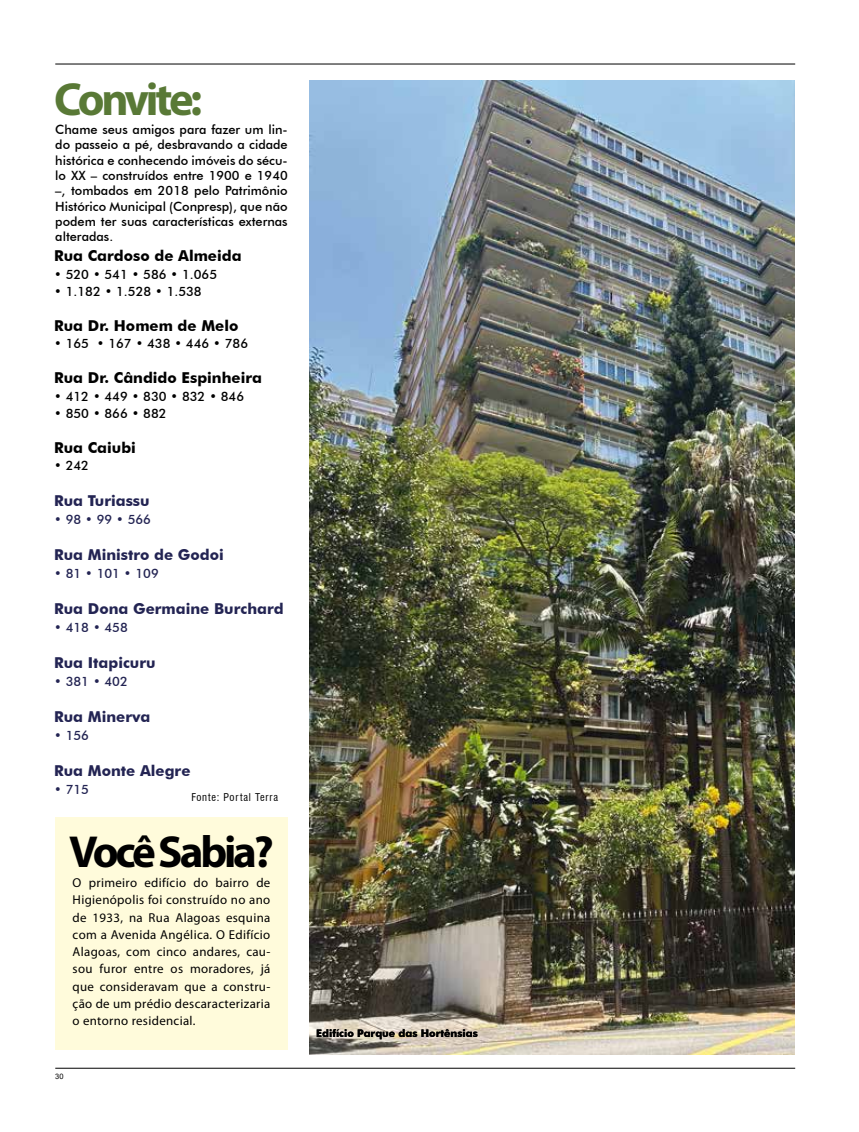
<style>
.page{position:relative;width:859px;height:1132px;background:#fff}
.page>*{position:absolute;margin:0;border:0;box-sizing:border-box;transform-origin:0 0}
.t1{font:700 46.5px "Myriad Pro";letter-spacing:-.075em;color:#597936}
.t2{font:700 45px "Myriad Pro";letter-spacing:-.07em;color:#000}
.t3{font:700 15px "Futura BT";color:#232453}
.t4{font:700 15px "Futura BT";color:#000}
.t5{font:12.9px/17.2px "Myriad Pro";letter-spacing:.025em;color:#000;text-align:justify}
.t6{font:500 12.9px "Futura BT";color:#000}
.t7{font:500 12.9px "Futura BT";color:#232453}
.t8{font:500 12.75px/15.3px "Futura BT";color:#000;text-align:justify}
.t9{font:700 10.5px "Futura BT";color:#000}
.t10{font:condensed 10.5px "Swiss 721 BT";letter-spacing:.075em;color:#000}
.t11{font:7.5px "Arial";color:#000}
</style>
<div class="page">
<div style="left:55px;top:816px;width:233px;height:233px;background:#fffbdb"></div>
<img style="left:309px;top:81px;width:485px;height:972px">
<hr style="left:55px;top:1067px;width:740px;height:1px;background:#000">
<hr style="left:55px;top:64px;width:740px;height:1px;background:#000">
<h1 class="t1" style="left:54px;top:68px;width:150px">Convite:</h1>
<p class="t8" style="left:55px;top:122px;width:234px">Chame seus amigos para fazer um lin&shy;do passeio a pé, desbravando a cidade histórica e conhecendo imóveis do sécu&shy;lo XX – construídos entre 1900 e 1940 –, tombados em 2018 pelo Patrimônio Histórico Municipal (Conpresp), que não podem ter suas características externas alteradas.</p>
<p class="t4" style="left:54px;top:247px;width:189px">Rua Cardoso de Almeida</p>
<p class="t6" style="left:54px;top:266px;width:164px">• 520 • 541 • 586 • 1.065</p>
<p class="t6" style="left:54px;top:283px;width:149px">• 1.182 • 1.528 • 1.538</p>
<p class="t4" style="left:54px;top:316px;width:186px">Rua Dr. Homem de Melo</p>
<p class="t6" style="left:54px;top:336px;width:195px">• 165 • 167 • 438 • 446 • 786</p>
<p class="t4" style="left:54px;top:368px;width:209px">Rua Dr. Cândido Espinheira</p>
<p class="t6" style="left:54px;top:388px;width:191px">• 412 • 449 • 830 • 832 • 846</p>
<p class="t6" style="left:54px;top:405px;width:114px">• 850 • 866 • 882</p>
<p class="t4" style="left:54px;top:438px;width:83px">Rua Caiubi</p>
<p class="t6" style="left:54px;top:457px;width:36px">• 242</p>
<p class="t3" style="left:54px;top:491px;width:97px">Rua Turiassu</p>
<p class="t7" style="left:54px;top:511px;width:98px">• 98 • 99 • 566</p>
<p class="t3" style="left:54px;top:545px;width:171px">Rua Ministro de Godoi</p>
<p class="t7" style="left:54px;top:565px;width:106px">• 81 • 101 • 109</p>
<p class="t3" style="left:54px;top:599px;width:231px">Rua Dona Germaine Burchard</p>
<p class="t7" style="left:54px;top:619px;width:75px">• 418 • 458</p>
<p class="t3" style="left:54px;top:653px;width:103px">Rua Itapicuru</p>
<p class="t7" style="left:54px;top:673px;width:75px">• 381 • 402</p>
<p class="t3" style="left:54px;top:707px;width:98px">Rua Minerva</p>
<p class="t7" style="left:54px;top:727px;width:36px">• 156</p>
<p class="t3" style="left:54px;top:761px;width:138px">Rua Monte Alegre</p>
<p class="t7" style="left:54px;top:781px;width:36px">• 715</p>
<p class="t10" style="left:191px;top:790px;width:88px">Fonte: Portal Terra</p>
<h2 class="t2" style="left:69px;top:822px;width:206px">Você Sabia?</h2>
<p class="t5" style="left:73px;top:873px;width:199px">O primeiro edifício do bairro de Higienópolis foi construído no ano de 1933, na Rua Alagoas esquina com a Avenida Angélica. O Edifício Alagoas, com cinco andares, cau&shy;sou furor entre os moradores, já que consideravam que a constru&shy;ção de um prédio descaracterizaria o entorno residencial.</p>
<p class="t11" style="left:55px;top:1070px;width:10px">30</p>
<p class="t9" style="left:316px;top:1026px;width:163px">Edifício Parque das Hortênsias</p>
</div>
